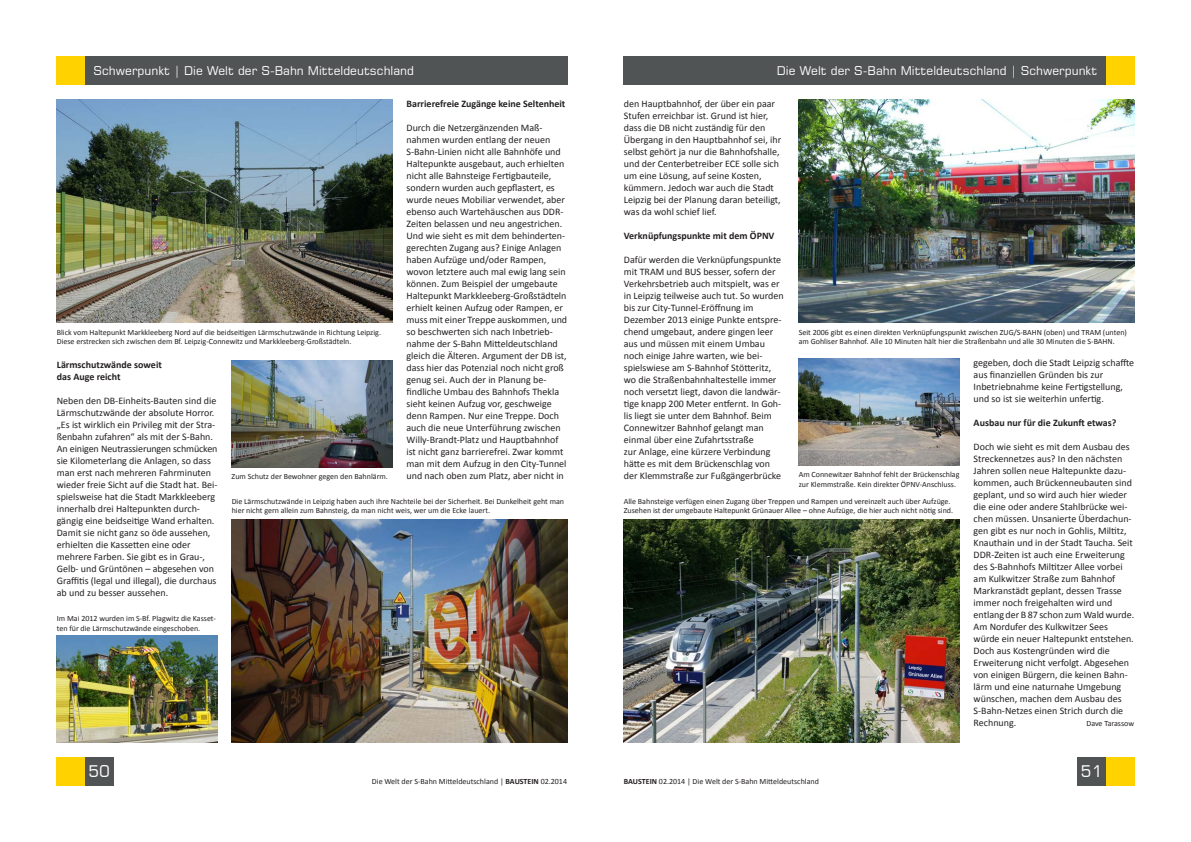
<style>
.page{position:relative;width:1191px;height:842px;background:#fff}
.page>*{position:absolute;margin:0;border:0;box-sizing:border-box;transform-origin:0 0}
.t1{font:16px "Square 721 BT";color:#fff}
.t2{font:12px "Square 721 BT";color:#fff}
.t3{font:10px/12px "Calibri";color:#231f20}
.t4{font:700 10px/12px "Calibri";color:#231f20}
.t5{font:8px/9.6px "Calibri";color:#231f20}
.s1{font-weight:700}
</style>
<div class="page">
<div style="left:624px;top:57px;width:482px;height:28px;background:#515455"></div>
<div style="left:85px;top:57px;width:482px;height:28px;background:#515455"></div>
<div style="left:85px;top:757px;width:28px;height:28px;background:#515455"></div>
<div style="left:1077px;top:757px;width:29px;height:28px;background:#515455"></div>
<div style="left:57px;top:57px;width:28px;height:28px;background:#ffd200"></div>
<div style="left:57px;top:757px;width:28px;height:28px;background:#ffd200"></div>
<div style="left:1106px;top:757px;width:28px;height:28px;background:#ffd200"></div>
<div style="left:1106px;top:57px;width:28px;height:28px;background:#ffd200"></div>
<img style="left:231px;top:519px;width:336px;height:224px">
<img style="left:57px;top:99px;width:335px;height:224px">
<img style="left:57px;top:636px;width:161px;height:107px">
<img style="left:231px;top:360px;width:161px;height:107px">
<img style="left:798px;top:99px;width:336px;height:224px">
<img style="left:624px;top:519px;width:335px;height:224px">
<img style="left:798px;top:359px;width:161px;height:107px">
<p class="t2" style="left:94px;top:64px;width:322px">Schwerpunkt | Die Welt der S-Bahn Mitteldeutschland</p>
<p class="t2" style="left:777px;top:64px;width:322px">Die Welt der S-Bahn Mitteldeutschland | Schwerpunkt</p>
<p class="t4" style="left:406px;top:97px;width:160px">Barrierefreie Zugänge keine Seltenheit</p>
<p class="t3" style="left:406px;top:121px;width:162px">Durch die Netzergänzenden Maß&shy;nahmen wurden entlang der neuen S-Bahn-Linien nicht alle Bahnhöfe und Haltepunkte ausgebaut, auch erhielten nicht alle Bahnsteige Fertigbauteile, sondern wurden auch gepflastert, es wurde neues Mobiliar verwendet, aber ebenso auch Wartehäuschen aus DDR-Zeiten belassen und neu angestrichen.<br>Und wie sieht es mit dem behinderten&shy;gerechten Zugang aus? Einige Anlagen haben Aufzüge und/oder Rampen, wovon letztere auch mal ewig lang sein können. Zum Beispiel der umgebaute Haltepunkt Markkleeberg-Großstädteln erhielt keinen Aufzug oder Rampen, er muss mit einer Treppe auskommen, und so beschwerten sich nach Inbetrieb&shy;nahme der S-Bahn Mitteldeutschland gleich die Älteren. Argument der DB ist, dass hier das Potenzial noch nicht groß genug sei. Auch der in Planung be&shy;findliche Umbau des Bahnhofs Thekla sieht keinen Aufzug vor, geschweige denn Rampen. Nur eine Treppe. Doch auch die neue Unterführung zwischen Willy-Brandt-Platz und Hauptbahnhof ist nicht ganz barrierefrei. Zwar kommt man mit dem Aufzug in den City-Tunnel und nach oben zum Platz, aber nicht in</p>
<p class="t5" style="left:57px;top:327px;width:326px">Blick vom Haltepunkt Markkleeberg Nord auf die beidseitigen Lärmschutzwände in Richtung Leipzig.<br>Diese erstrecken sich zwischen dem Bf. Leipzig-Connewitz und Markkleeberg-Großstädteln.</p>
<p class="t4" style="left:57px;top:359px;width:107px">Lärmschutzwände soweit das Auge reicht</p>
<p class="t3" style="left:57px;top:395px;width:162px">Neben den DB-Einheits-Bauten sind die Lärmschutzwände der absolute Horror. „Es ist wirklich ein Privileg mit der Stra&shy;ßenbahn zufahren“ als mit der S-Bahn.<br>An einigen Neutrassierungen schmücken sie Kilometerlang die Anlagen, so dass man erst nach mehreren Fahrminuten wieder freie Sicht auf die Stadt hat. Bei&shy;spielsweise hat die Stadt Markkleeberg innerhalb drei Haltepunkten durch&shy;gängig eine beidseitige Wand erhalten.<br>Damit sie nicht ganz so öde aussehen, erhielten die Kassetten eine oder mehrere Farben. Sie gibt es in Grau-, Gelb- und Grüntönen – abgesehen von Graffitis (legal und illegal), die durchaus ab und zu besser aussehen.</p>
<p class="t5" style="left:232px;top:472px;width:158px">Zum Schutz der Bewohner gegen den Bahnlärm.</p>
<p class="t5" style="left:232px;top:496px;width:334px">Die Lärmschutzwände in Leipzig haben auch ihre Nachteile bei der Sicherheit. Bei Dunkelheit geht man hier nicht gern allein zum Bahnsteig, da man nicht weis, wer um die Ecke lauert.</p>
<p class="t5" style="left:57px;top:614px;width:161px">Im Mai 2012 wurden im S-Bf. Plagwitz die Kasset&shy;ten für die Lärmschutzwände eingeschoben.</p>
<p class="t3" style="left:624px;top:97px;width:159px">den Hauptbahnhof, der über ein paar Stufen erreichbar ist. Grund ist hier, dass die DB nicht zuständig für den Übergang in den Hauptbahnhof sei, ihr selbst gehört ja nur die Bahnhofshalle, und der Centerbetreiber ECE solle sich um eine Lösung, auf seine Kosten, kümmern. Jedoch war auch die Stadt Leipzig bei der Planung daran beteiligt, was da wohl schief lief.</p>
<p class="t4" style="left:624px;top:229px;width:152px">Verknüpfungspunkte mit dem ÖPNV</p>
<p class="t3" style="left:624px;top:253px;width:161px">Dafür werden die Verknüpfungspunkte mit TRAM und BUS besser, sofern der Verkehrsbetrieb auch mitspielt, was er in Leipzig teilweise auch tut. So wurden bis zur City-Tunnel-Eröffnung im Dezember 2013 einige Punkte entspre&shy;chend umgebaut, andere gingen leer aus und müssen mit einem Umbau noch einige Jahre warten, wie bei&shy;spielswiese am S-Bahnhof Stötteritz, wo die Straßenbahnhaltestelle immer noch versetzt liegt, davon die landwär&shy;tige knapp 200 Meter entfernt. In Goh&shy;lis liegt sie unter dem Bahnhof. Beim Connewitzer Bahnhof gelangt man einmal über eine Zufahrtsstraße<br>zur Anlage, eine kürzere Verbindung hätte es mit dem Brückenschlag von der Klemmstraße zur Fußgängerbrücke</p>
<p class="t5" style="left:798px;top:327px;width:330px">Seit 2006 gibt es einen direkten Verknüpfungspunkt zwischen ZUG/S-BAHN (oben) und TRAM (unten) am Gohliser Bahnhof. Alle 10 Minuten hält hier die Straßenbahn und alle 30 Minuten die S-BAHN.</p>
<p class="t3" style="left:973px;top:357px;width:162px">gegeben, doch die Stadt Leipzig schaffte aus finanziellen Gründen bis zur Inbetriebnahme keine Fertigstellung, und so ist sie weiterhin unfertig.</p>
<p class="t4" style="left:973px;top:417px;width:144px">Ausbau nur für die Zukunft etwas?</p>
<p class="t3" style="left:973px;top:441px;width:162px">Doch wie sieht es mit dem Ausbau des Streckennetzes aus? In den nächsten Jahren sollen neue Haltepunkte dazu&shy;kommen, auch Brückenneubauten sind geplant, und so wird auch hier wieder die eine oder andere Stahlbrücke wei&shy;chen müssen. Unsanierte Überdachun&shy;gen gibt es nur noch in Gohlis, Miltitz, Knauthain und in der Stadt Taucha. Seit DDR-Zeiten ist auch eine Erweiterung des S-Bahnhofs Miltitzer Allee vorbei am Kulkwitzer Straße zum Bahnhof Markranstädt geplant, dessen Trasse immer noch freigehalten wird und entlang der B 87 schon zum Wald wurde.<br>Am Nordufer des Kulkwitzer Sees würde ein neuer Haltepunkt entstehen.<br>Doch aus Kostengründen wird die Erweiterung nicht verfolgt. Abgesehen von einigen Bürgern, die keinen Bahn&shy;lärm und eine naturnahe Umgebung wünschen, machen dem Ausbau des S-Bahn-Netzes einen Strich durch die Rechnung.</p>
<p class="t5" style="left:798px;top:470px;width:162px">Am Connewitzer Bahnhof fehlt der Brückenschlag zur Klemmstraße. Kein direkter ÖPNV-Anschluss.</p>
<p class="t5" style="left:624px;top:496px;width:331px">Alle Bahnsteige verfügen einen Zugang über Treppen und Rampen und vereinzelt auch über Aufzüge.<br>Zusehen ist der umgebaute Haltepunkt Grünauer Allee – ohne Aufzüge, die hier auch nicht nötig sind.</p>
<p class="t5" style="left:1086px;top:719px;width:49px">Dave Tarassow</p>
<h1 class="t1" style="left:88px;top:761px;width:23px">50</h1>
<h1 class="t1" style="left:1081px;top:761px;width:23px">51</h1>
<p class="t5" style="left:372px;top:776px;width:197px">Die Welt der S-Bahn Mitteldeutschland | <span class="s1">BAUSTEIN</span> 02.2014</p>
<p class="t5" style="left:624px;top:776px;width:197px"><span class="s1">BAUSTEIN</span> 02.2014 | Die Welt der S-Bahn Mitteldeutschland</p>
</div>
